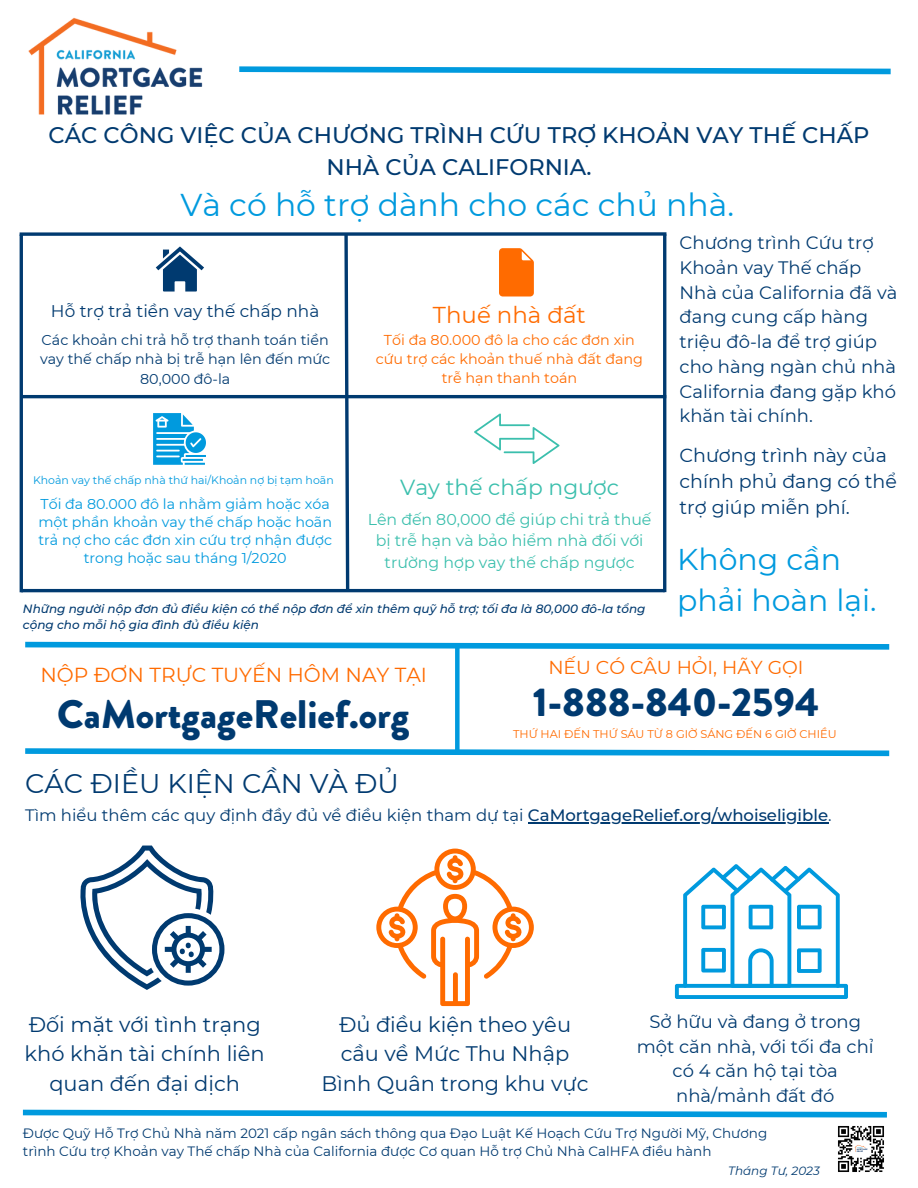
<style>
.page{position:relative;width:918px;height:1188px;background:#fff}
.page>*{position:absolute;margin:0;border:0;box-sizing:border-box;transform-origin:0 0}
.t1{font:900 40.2px "Brandon Grotesque";color:#003a70}
.t2{font:900 39.75px "Brandon Grotesque";color:#003a70}
.t3{font:31.5px "Montserrat";color:#009ade}
.t4{font:30px/41.7px "Montserrat";color:#009ade}
.t5{font:27px "Montserrat";color:#003a70}
.t6{font:22.95px "Montserrat";color:#ff6b00}
.t7{font:500 22.5px/31.5px "Montserrat";color:#003a70;text-align:center}
.t8{font:21.75px "Montserrat";color:#3bbfad}
.t9{font:21px/29.2px "Montserrat";color:#003a70;text-align:center}
.t10{font:20.25px "Montserrat";color:#ff6b00}
.t11{font:19.05px/26px "Montserrat";color:#003a70}
.t12{font:18.75px "Montserrat";color:#ff6b00}
.t13{font:18px/24.8px "Montserrat";color:#003a70;text-align:center}
.t14{font:16.95px "Montserrat";color:#003a70}
.t15{font:16.5px "Montserrat";color:#003a70}
.t16{font:15.75px/21.3px "Montserrat";color:#3bbfad;text-align:center}
.t17{font:14.25px/18px "Montserrat";color:#009ade;text-align:center}
.t18{font:14.25px/19.2px "Montserrat";color:#003a70;text-align:center}
.t19{font:14.25px/19.2px "Montserrat";color:#ff6b00;text-align:center}
.t20{font:13.5px/18px "Montserrat";color:#003a70}
.t21{font:italic 500 12px/16px "Montserrat";color:#003a70}
.t22{font:italic 12px "Montserrat";color:#003a70}
.t23{font:11.25px "Montserrat";color:#ff6b00}
.t24{font:10.95px "Montserrat";color:#009ade}
.s1{font-weight:500}
</style>
<div class="page">
<img style="left:28px;top:17px;width:175px;height:98px">
<svg style="left:25px;top:748px;width:865px;height:9px"></svg>
<div style="left:455px;top:645px;width:5px;height:107px;background:#009ade"></div>
<svg style="left:474px;top:413px;width:85px;height:51px"></svg>
<svg style="left:376px;top:849px;width:158px;height:157px"></svg>
<svg style="left:80px;top:846px;width:144px;height:144px"></svg>
<svg style="left:675px;top:864px;width:173px;height:135px"></svg>
<svg style="left:25px;top:641px;width:865px;height:11px"></svg>
<img style="left:838px;top:1126px;width:46px;height:46px">
<svg style="left:22px;top:1109px;width:865px;height:9px"></svg>
<svg style="left:239px;top:66px;width:652px;height:9px"></svg>
<svg style="left:156px;top:247px;width:48px;height:45px"></svg>
<hr style="left:22px;top:395px;width:644px;height:3px;background:#003a70">
<svg style="left:343px;top:236px;width:8px;height:357px"></svg>
<svg style="left:499px;top:248px;width:35px;height:49px;background:#ff7918"></svg>
<svg style="left:153px;top:413px;width:53px;height:52px"></svg>
<hr style="left:528px;top:822px;width:300px;height:2px;background:#003a70">
<hr style="left:21px;top:589px;width:644px;height:3px;background:#003a70">
<svg style="left:20px;top:232px;width:646px;height:4px;background:#275885"></svg>
<hr style="left:20px;top:235px;width:3px;height:357px;background:#003a70">
<hr style="left:663px;top:234px;width:3px;height:358px;background:#003a70">
<p class="t7" style="left:49px;top:119px;width:822px">CÁC CÔNG VIỆC CỦA CHƯƠNG TRÌNH CỨU TRỢ KHOẢN VAY THẾ CHẤP<br>NHÀ CỦA CALIFORNIA.</p>
<h3 class="t3" style="left:181px;top:186px;width:555px">Và có hỗ trợ dành cho các chủ nhà.</h3>
<p class="t14" style="left:51px;top:301px;width:270px">Hỗ trợ trả tiền vay thế chấp nhà</p>
<p class="t18" style="left:40px;top:331px;width:292px">Các khoản chi trả hỗ trợ thanh toán tiền vay thế chấp nhà bị trễ hạn lên đến mức<br>80,000 đô-la</p>
<p class="t24" style="left:33px;top:474px;width:302px">Khoản vay thế chấp nhà thứ hai/Khoản nợ bị tạm hoãn</p>
<p class="t17" style="left:38px;top:495px;width:295px">Tối đa 80.000 đô la nhằm giảm hoặc xóa một phần khoản vay thế chấp hoặc hoãn trả nợ cho các đơn xin cứu trợ nhận được trong hoặc sau tháng 1/2020</p>
<p class="t6" style="left:433px;top:301px;width:154px">Thuế nhà đất</p>
<p class="t19" style="left:376px;top:330px;width:269px">Tối đa 80.000 đô la cho các đơn xin cứu trợ các khoản thuế nhà đất đang trễ hạn thanh toán</p>
<p class="t8" style="left:400px;top:474px;width:220px">Vay thế chấp ngược</p>
<p class="t16" style="left:368px;top:509px;width:285px">Lên đến 80,000 để giúp chi trả thuế bị trễ hạn và bảo hiểm nhà đối với trường hợp vay thế chấp ngược</p>
<p class="t21" style="left:23px;top:600px;width:624px">Những người nộp đơn đủ điều kiện có thể nộp đơn để xin thêm quỹ hỗ trợ; tối đa là 80,000 đô-la tổng cộng cho mỗi hộ gia đình đủ điều kiện</p>
<p class="t13" style="left:680px;top:230px;width:219px;text-align:left">Chương trình Cứu trợ<br>Khoản vay Thế chấp<br>Nhà của California đã và đang cung cấp hàng triệu đô-la để trợ giúp cho hàng ngàn chủ nhà<br>California đang gặp khó khăn tài chính.</p>
<p class="t11" style="left:680px;top:442px;width:219px">Chương trình này của chính phủ đang có thể trợ giúp miễn phí.</p>
<h3 class="t4" style="left:677px;top:538px;width:201px">Không cần phải hoàn lại.</h3>
<p class="t10" style="left:41px;top:663px;width:388px">NỘP ĐƠN TRỰC TUYẾN HÔM NAY TẠI</p>
<p class="t12" style="left:548px;top:656px;width:257px">NẾU CÓ CÂU HỎI, HÃY GỌI</p>
<h1 class="t1" style="left:533px;top:674px;width:288px">1-888-840-2594</h1>
<h2 class="t2" style="left:57px;top:686px;width:354px">CaMortgageRelief.org</h2>
<p class="t23" style="left:513px;top:727px;width:325px">THỨ HAI ĐẾN THỨ SÁU TỪ 8 GIỜ SÁNG ĐẾN 6 GIỜ CHIỀU</p>
<h3 class="t5" style="left:25px;top:767px;width:375px">CÁC ĐIỀU KIỆN CẦN VÀ ĐỦ</h3>
<p class="t15" style="left:25px;top:805px;width:808px">Tìm hiểu thêm các quy định đầy đủ về điều kiện tham dự tại <span class="s1">CaMortgageRelief.org/whoiseligible</span>.</p>
<p class="t9" style="left:25px;top:1010px;width:242px">Đối mặt với tình trạng khó khăn tài chính liên quan đến đại dịch</p>
<p class="t9" style="left:321px;top:1010px;width:269px">Đủ điều kiện theo yêu cầu về Mức Thu Nhập<br>Bình Quân trong khu vực</p>
<p class="t13" style="left:637px;top:1009px;width:239px">Sở hữu và đang ở trong một căn nhà, với tối đa chỉ có 4 căn hộ tại tòa nhà/mảnh đất đó</p>
<p class="t20" style="left:23px;top:1124px;width:746px">Được Quỹ Hỗ Trợ Chủ Nhà năm 2021 cấp ngân sách thông qua Đạo Luật Kế Hoạch Cứu Trợ Người Mỹ, Chương trình Cứu trợ Khoản vay Thế chấp Nhà của California được Cơ quan Hỗ trợ Chủ Nhà CalHFA điều hành</p>
<p class="t22" style="left:728px;top:1163px;width:93px">Tháng Tư, 2023</p>
</div>
